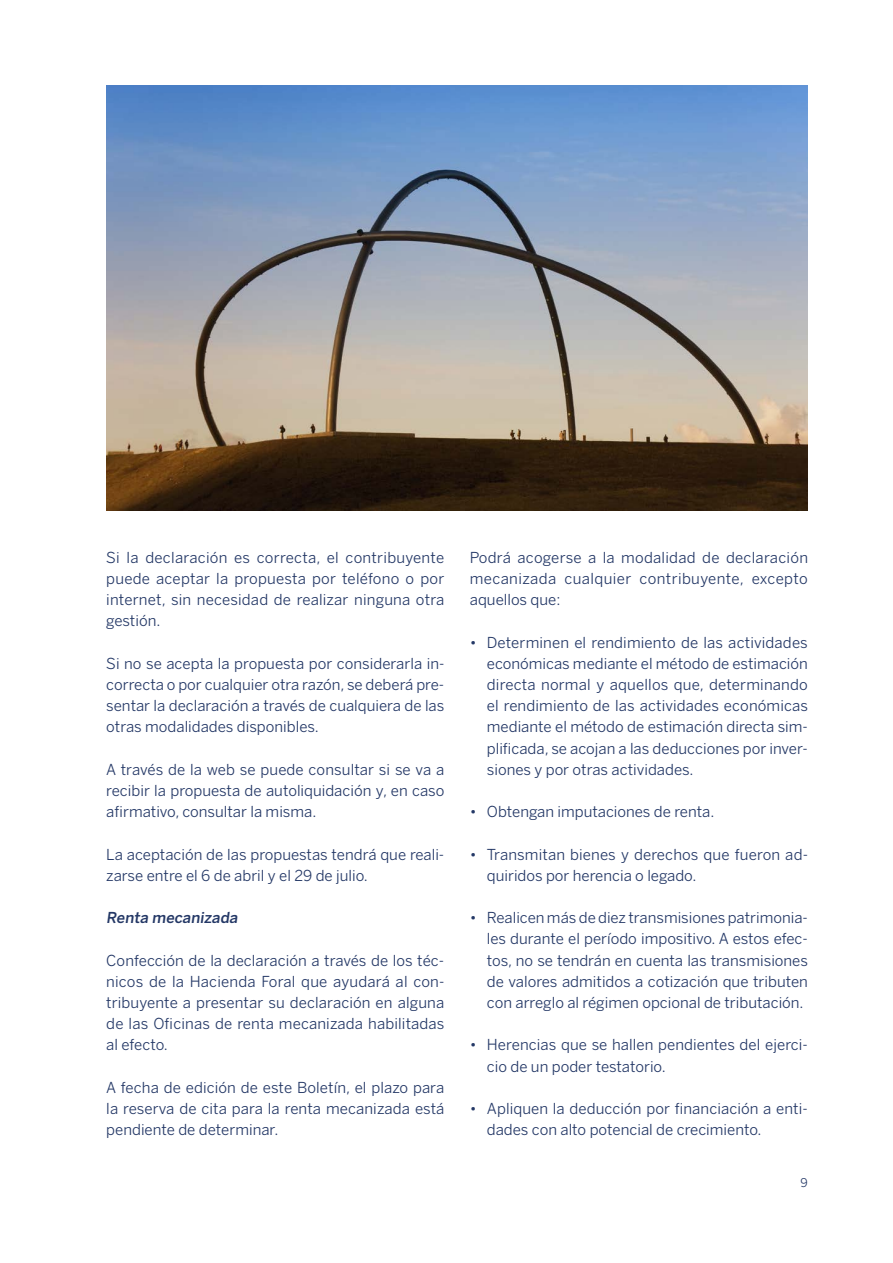
<style>
.page{position:relative;width:893px;height:1263px;background:#fff}
.page>*{position:absolute;margin:0;border:0;box-sizing:border-box;transform-origin:0 0}
.t1{font:15px/21.1px "Benton Sans BBVA";color:#243866;text-align:justify}
.t2{font:500 15px "Benton Sans BBVA";color:#243866}
.t3{font:12px "Benton Sans BBVA";color:#243866}
</style>
<div class="page">
<img style="left:106px;top:85px;width:702px;height:425px">
<p class="t1" style="left:106px;top:547px;width:340px">Si la declaración es correcta, el contribuyente puede aceptar la propuesta por teléfono o por internet, sin necesidad de realizar ninguna otra gestión.</p>
<p class="t1" style="left:106px;top:653px;width:340px">Si no se acepta la propuesta por considerarla in&shy;correcta o por cualquier otra razón, se deberá pre&shy;sentar la declaración a través de cualquiera de las otras modalidades disponibles.</p>
<p class="t1" style="left:106px;top:759px;width:340px">A través de la web se puede consultar si se va a recibir la propuesta de autoliquidación y, en caso afirmativo, consultar la misma.</p>
<p class="t1" style="left:106px;top:843px;width:339px">La aceptación de las propuestas tendrá que reali&shy;zarse entre el 6 de abril y el 29 de julio.</p>
<p class="t2" style="left:106px;top:908px;width:135px">Renta mecanizada</p>
<p class="t1" style="left:106px;top:949px;width:340px">Confección de la declaración a través de los téc&shy;nicos de la Hacienda Foral que ayudará al con&shy;tribuyente a presentar su declaración en alguna de las Oficinas de renta mecanizada habilitadas al efecto.</p>
<p class="t1" style="left:106px;top:1077px;width:340px">A fecha de edición de este Boletín, el plazo para la reserva de cita para la renta mecanizada está pendiente de determinar.</p>
<p class="t1" style="left:470px;top:547px;width:340px">Podrá acogerse a la modalidad de declaración mecanizada cualquier contribuyente, excepto aquellos que:</p>
<p class="t1" style="left:487px;top:632px;width:323px;text-indent:-17px">• Determinen el rendimiento de las actividades económicas mediante el método de estimación directa normal y aquellos que, determinando el rendimiento de las actividades económicas mediante el método de estimación directa sim&shy;plificada, se acojan a las deducciones por inver&shy;siones y por otras actividades.</p>
<p class="t1" style="left:470px;top:801px;width:246px">• Obtengan imputaciones de renta.</p>
<p class="t1" style="left:487px;top:843px;width:323px;text-indent:-17px">• Transmitan bienes y derechos que fueron ad&shy;quiridos por herencia o legado.</p>
<p class="t1" style="left:487px;top:907px;width:323px;text-indent:-17px">• Realicen más de diez transmisiones patrimonia&shy;les durante el período impositivo. A estos efec&shy;tos, no se tendrán en cuenta las transmisiones de valores admitidos a cotización que tributen con arreglo al régimen opcional de tributación.</p>
<p class="t1" style="left:487px;top:1034px;width:323px;text-indent:-17px">• Herencias que se hallen pendientes del ejerci&shy;cio de un poder testatorio.</p>
<p class="t1" style="left:487px;top:1098px;width:322px;text-indent:-17px">• Apliquen la deducción por financiación a enti&shy;dades con alto potencial de crecimiento.</p>
<p class="t3" style="left:801px;top:1175px;width:9px">9</p>
</div>
